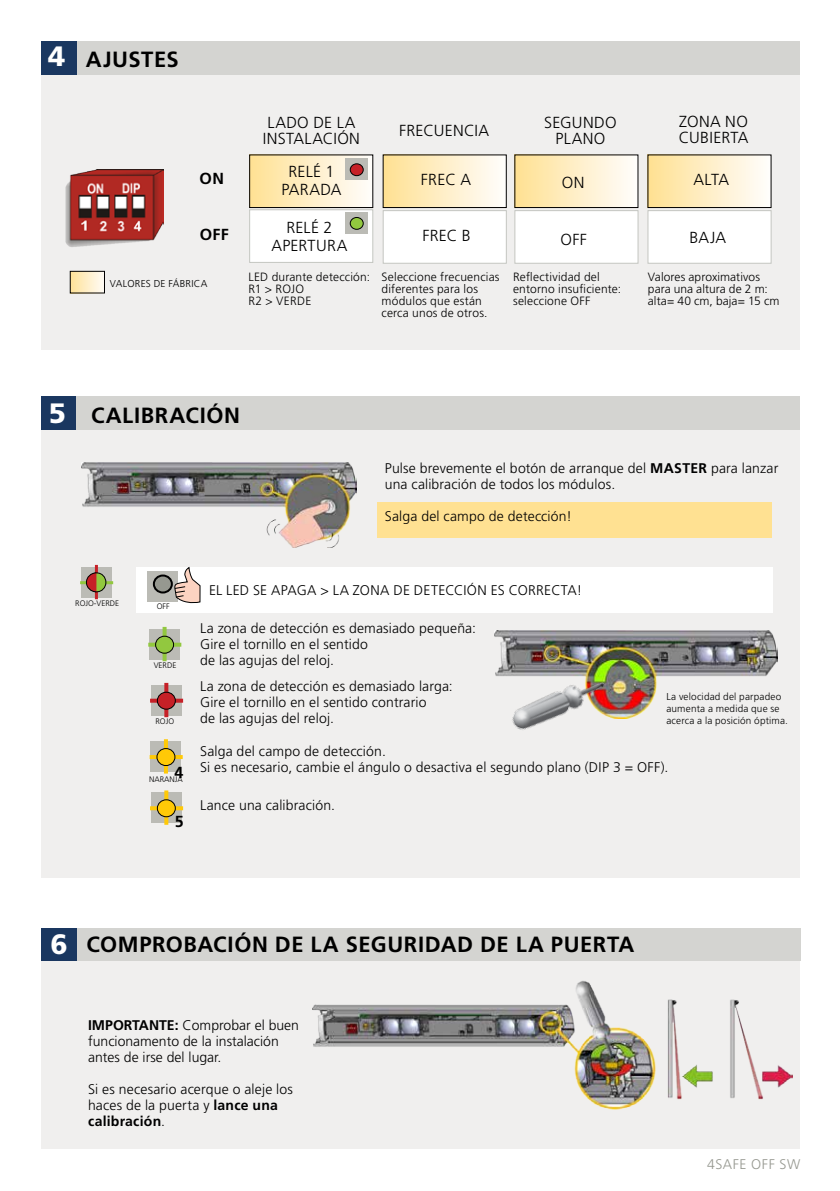
<style>
.page{position:relative;width:840px;height:1191px;background:#fff}
.page>*{position:absolute;margin:0;border:0;box-sizing:border-box;transform-origin:0 0}
.t1{font:900 28px "Frutiger LT Std";color:#fff}
.t2{font:700 22px "Frutiger LT Std";letter-spacing:.025em;color:#000}
.t3{font:300 16px/16px "Frutiger LT Std";letter-spacing:.015em;color:#000;text-align:center}
.t4{font:700 16px "Frutiger LT Std";color:#000}
.t5{font:300 14px/16px "Frutiger LT Std";letter-spacing:.01em;color:#000}
.t6{font:300 14px "Frutiger LT Std";letter-spacing:.04em;color:#969890}
.t7{font:300 12px/12px "Frutiger LT Std";letter-spacing:.015em;color:#000}
.t8{font:300 10px/12px "Frutiger LT Std";letter-spacing:.02em;color:#000}
.t9{font:300 8px "Frutiger LT Std";color:#000}
.s1{font-weight:700}
</style>
<div class="page">
<div style="left:41px;top:429px;width:758px;height:449px;background:#f0efee"></div>
<div style="left:136px;top:567px;width:636px;height:45px;background:#fff"></div>
<div style="left:41px;top:74px;width:758px;height:275px;background:#f0efee"></div>
<div style="left:65px;top:928px;width:734px;height:33px;background:#d4d4d1"></div>
<div style="left:75px;top:41px;width:724px;height:33px;background:#d4d4d1"></div>
<div style="left:41px;top:41px;width:36px;height:33px;background:#1a3760"></div>
<div style="left:41px;top:928px;width:36px;height:33px;background:#1a3760"></div>
<div style="left:75px;top:396px;width:724px;height:34px;background:#d4d4d1"></div>
<div style="left:41px;top:396px;width:34px;height:34px;background:#1a3760"></div>
<div style="left:41px;top:961px;width:758px;height:187px;background:#f0efee"></div>
<img style="left:312px;top:980px;width:480px;height:129px">
<img style="left:82px;top:463px;width:274px;height:85px">
<img style="left:65px;top:169px;width:99px;height:78px">
<div style="left:147px;top:571px;width:31px;height:31px;background:#bbbbb5"></div>
<div style="left:154px;top:575px;width:18px;height:17px;background:#969890;border-radius:50%"></div>
<div style="left:153px;top:574px;width:20px;height:19px;border:2px solid #000;border-radius:50%"></div>
<svg style="left:172px;top:567px;width:28px;height:36px"></svg>
<div style="left:81px;top:567px;width:31px;height:30px;background:#bbbbb5"></div>
<hr style="left:95px;top:565px;width:3px;height:34px;background:#c62027">
<hr style="left:80px;top:581px;width:33px;height:3px;background:#92c83f">
<div style="left:88px;top:573px;width:18px;height:19px;background:#92c83f;border-radius:50%"></div>
<div style="left:87px;top:572px;width:19px;height:20px;border:1px solid #000;border-radius:50%"></div>
<svg style="left:85px;top:572px;width:12px;height:21px"></svg>
<div style="left:149px;top:629px;width:31px;height:30px;background:#bbbbb5"></div>
<svg style="left:162px;top:627px;width:4px;height:34px"></svg>
<svg style="left:148px;top:642px;width:33px;height:4px"></svg>
<div style="left:155px;top:636px;width:18px;height:17px;background:#92c83f;border-radius:50%"></div>
<div style="left:155px;top:635px;width:19px;height:18px;border:1px solid #000;border-radius:50%"></div>
<div style="left:151px;top:685px;width:31px;height:30px;background:#bbbbb5"></div>
<svg style="left:164px;top:683px;width:4px;height:34px"></svg>
<svg style="left:150px;top:698px;width:33px;height:4px"></svg>
<div style="left:157px;top:692px;width:18px;height:17px;background:#c62027;border-radius:50%"></div>
<div style="left:157px;top:691px;width:19px;height:18px;border:1px solid #000;border-radius:50%"></div>
<div style="left:150px;top:741px;width:31px;height:31px;background:#bbbbb5"></div>
<hr style="left:164px;top:739px;width:4px;height:34px;background:#ffc907">
<svg style="left:149px;top:755px;width:34px;height:4px"></svg>
<div style="left:157px;top:748px;width:18px;height:17px;background:#ffc907;border-radius:50%"></div>
<div style="left:156px;top:748px;width:19px;height:18px;border:1px solid #000;border-radius:50%"></div>
<div style="left:151px;top:792px;width:31px;height:31px;background:#bbbbb5"></div>
<svg style="left:164px;top:790px;width:4px;height:34px"></svg>
<svg style="left:150px;top:806px;width:33px;height:4px"></svg>
<div style="left:157px;top:799px;width:18px;height:17px;background:#ffc907;border-radius:50%"></div>
<div style="left:157px;top:799px;width:19px;height:18px;border:1px solid #000;border-radius:50%"></div>
<img style="left:494px;top:630px;width:282px;height:88px">
<img style="left:509px;top:657px;width:95px;height:73px">
<div style="left:249px;top:155px;width:123px;height:52px;background:linear-gradient(to right,#ffe193,#fffdfc)"></div>
<div style="left:249px;top:154px;width:124px;height:54px;border:1px solid #000"></div>
<div style="left:383px;top:155px;width:123px;height:52px;background:linear-gradient(to right,#ffe092,#fffefd)"></div>
<div style="left:382px;top:154px;width:124px;height:54px;border:1px solid #000"></div>
<div style="left:514px;top:155px;width:123px;height:52px;background:linear-gradient(to right,#ffe091,#fffdfd)"></div>
<div style="left:514px;top:154px;width:124px;height:54px;border:1px solid #000"></div>
<div style="left:647px;top:155px;width:123px;height:52px;background:linear-gradient(to right,#ffe091,#fffdfd)"></div>
<div style="left:647px;top:154px;width:124px;height:54px;border:1px solid #000"></div>
<div style="left:249px;top:209px;width:124px;height:54px;background:#fff;border:1px solid #c4c6c1"></div>
<div style="left:382px;top:210px;width:124px;height:54px;background:#fff;border:1px solid #c4c6c1"></div>
<div style="left:514px;top:210px;width:124px;height:54px;background:#fff;border:1px solid #c4c6c1"></div>
<div style="left:647px;top:210px;width:124px;height:54px;background:#fff;border:1px solid #c4c6c1"></div>
<div style="left:345px;top:158px;width:23px;height:22px;background:#bbbbb5"></div>
<div style="left:350px;top:164px;width:13px;height:12px;background:#c62027;border-radius:50%"></div>
<div style="left:349px;top:163px;width:14px;height:13px;border:1px solid #000;border-radius:50%"></div>
<div style="left:345px;top:212px;width:23px;height:22px;background:#bbbbb5"></div>
<div style="left:350px;top:217px;width:13px;height:12px;background:#92c83f;border-radius:50%"></div>
<div style="left:349px;top:217px;width:14px;height:13px;border:1px solid #000;border-radius:50%"></div>
<div style="left:70px;top:271px;width:34px;height:22px;background:linear-gradient(to right,#ffe298,#fffaf2)"></div>
<div style="left:70px;top:271px;width:35px;height:22px;border:1px solid #000"></div>
<div style="left:377px;top:502px;width:394px;height:35px;background:#ffe192"></div>
<h1 class="t1" style="left:48px;top:39px;width:19px">4</h1>
<h2 class="t2" style="left:86px;top:46px;width:94px">AJUSTES</h2>
<p class="t4" style="left:199px;top:169px;width:26px">ON</p>
<p class="t4" style="left:200px;top:225px;width:30px">OFF</p>
<p class="t8" style="left:110px;top:278px;width:99px">VALORES DE FÁBRICA</p>
<p class="t3" style="left:262px;top:115px;width:99px;text-align:left">LADO DE LA<br>INSTALACIÓN</p>
<p class="t3" style="left:399px;top:123px;width:91px">FRECUENCIA</p>
<p class="t3" style="left:544px;top:115px;width:74px">SEGUNDO<br>PLANO</p>
<p class="t3" style="left:678px;top:114px;width:71px;text-align:left">ZONA NO<br>CUBIERTA</p>
<p class="t3" style="left:421px;top:172px;width:52px">FREC A</p>
<p class="t3" style="left:281px;top:163px;width:62px;line-height:18px">RELÉ 1<br>PARADA</p>
<p class="t3" style="left:271px;top:219px;width:77px;line-height:18px">RELÉ 2<br>APERTURA</p>
<p class="t3" style="left:693px;top:172px;width:37px">ALTA</p>
<p class="t3" style="left:561px;top:175px;width:24px">ON</p>
<p class="t3" style="left:422px;top:228px;width:50px">FREC B</p>
<p class="t3" style="left:689px;top:230px;width:38px">BAJA</p>
<p class="t3" style="left:560px;top:231px;width:28px">OFF</p>
<p class="t7" style="left:248px;top:271px;width:123px">LED durante detección:<br>R1 &gt; ROJO<br>R2 &gt; VERDE</p>
<p class="t7" style="left:381px;top:271px;width:119px">Seleccione frecuencias diferentes para los módulos que están cerca unos de otros.</p>
<p class="t7" style="left:513px;top:271px;width:110px">Reflectividad del entorno insuficiente: seleccione OFF</p>
<p class="t7" style="left:647px;top:271px;width:133px">Valores aproximativos para una altura de 2 m: alta= 40 cm, baja= 15 cm</p>
<h1 class="t1" style="left:49px;top:397px;width:19px">5</h1>
<h2 class="t2" style="left:91px;top:403px;width:150px">CALIBRACIÓN</h2>
<p class="t5" style="left:384px;top:460px;width:395px">Pulse brevemente el botón de arranque del <span class="s1">MASTER</span> para lanzar una calibración de todos los módulos.</p>
<p class="t5" style="left:384px;top:508px;width:188px">Salga del campo de detección!</p>
<p class="t9" style="left:75px;top:598px;width:45px">ROJO-VERDE</p>
<p class="t9" style="left:157px;top:601px;width:14px">OFF</p>
<p class="t9" style="left:154px;top:660px;width:24px">VERDE</p>
<p class="t9" style="left:155px;top:716px;width:20px">ROJO</p>
<p class="t4" style="left:174px;top:762px;width:10px">4</p>
<p class="t4" style="left:175px;top:812px;width:10px">5</p>
<p class="t9" style="left:149px;top:775px;width:35px">NARANJA</p>
<p class="t5" style="left:209px;top:583px;width:374px">EL LED SE APAGA &gt; LA ZONA DE DETECCIÓN ES CORRECTA!</p>
<p class="t5" style="left:200px;top:620px;width:277px">La zona de detección es demasiado pequeña:<br>Gire el tornillo en el sentido<br>de las agujas del reloj.</p>
<p class="t5" style="left:200px;top:678px;width:254px">La zona de detección es demasiado larga:<br>Gire el tornillo en el sentido contrario<br>de las agujas del reloj.</p>
<p class="t5" style="left:200px;top:743px;width:469px">Salga del campo de detección.<br>Si es necesario, cambie el ángulo o desactiva el segundo plano (DIP 3 = OFF).</p>
<p class="t5" style="left:200px;top:797px;width:136px">Lance una calibración.</p>
<p class="t8" style="left:666px;top:691px;width:123px">La velocidad del parpadeo aumenta a medida que se acerca a la posición óptima.</p>
<h1 class="t1" style="left:51px;top:927px;width:19px">6</h1>
<h2 class="t2" style="left:86px;top:931px;width:549px">COMPROBACIÓN DE LA SEGURIDAD DE LA PUERTA</h2>
<p class="t5" style="left:88px;top:1017px;width:212px"><span class="s1">IMPORTANTE:</span> Comprobar el buen funcionamento de la instalación antes de irse del lugar.</p>
<p class="t5" style="left:88px;top:1081px;width:206px">Si es necesario acerque o aleje los haces de la puerta y <span class="s1">lance una calibración</span>.</p>
<p class="t6" style="left:707px;top:1155px;width:94px">4SAFE OFF SW</p>
</div>
